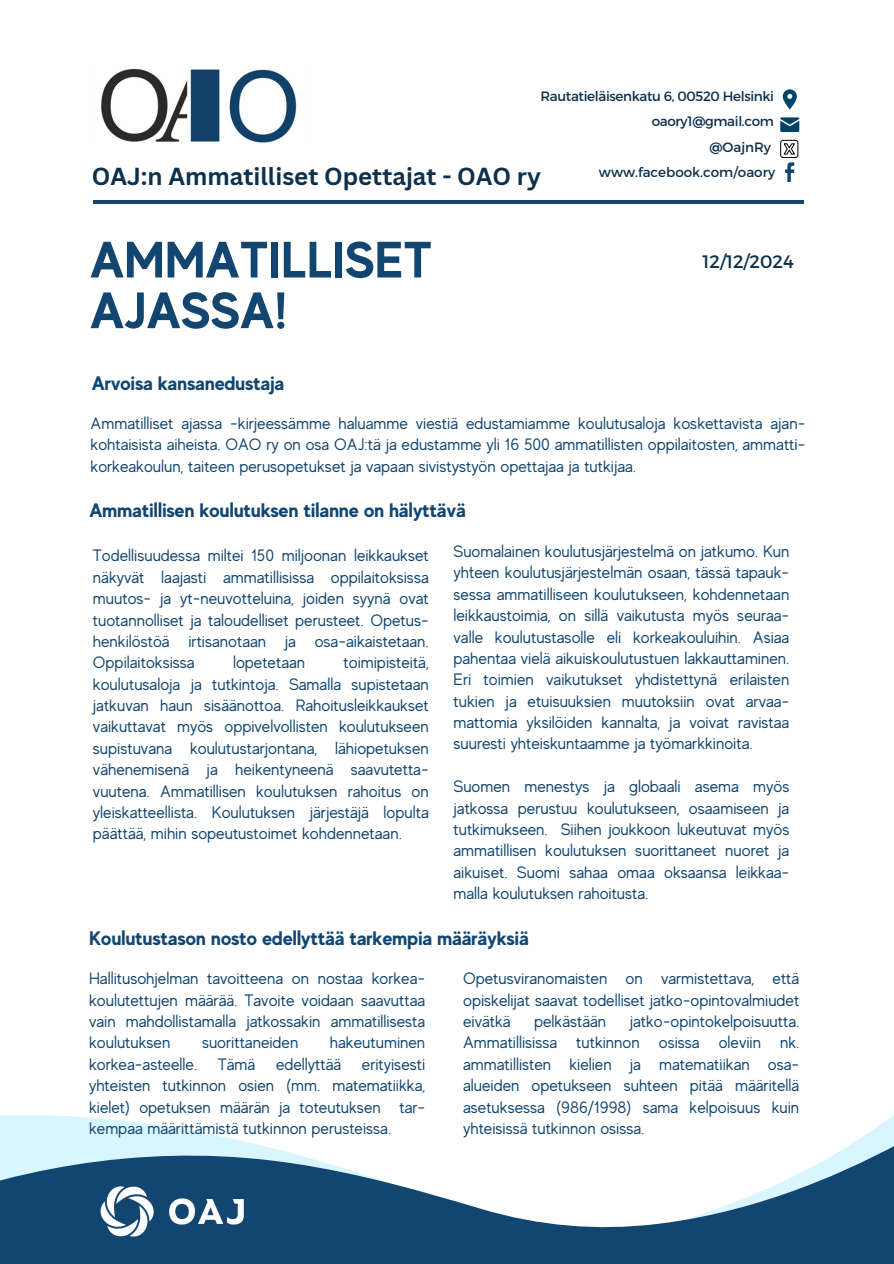
<style>
.page{position:relative;width:894px;height:1264px;background:#fff}
.page>*{position:absolute;margin:0;border:0;box-sizing:border-box;transform-origin:0 0}
.t1{font:700 51px/50.7px "MADE Evolve Sans";color:#124670}
.t2{font:700 24px "Canva Sans";color:#0d304c}
.t3{font:700 19.5px "MADE Evolve Sans";color:#124670}
.t4{font:18px "Montserrat";color:#0d304c}
.t5{font:16.5px/21.3px "MADE Evolve Sans";color:#124670;text-align:justify}
.t6{font:16.5px "MADE Evolve Sans";color:#0d304c}
.t7{font:13.5px "Montserrat";letter-spacing:-.025em;color:#0d304c}
.t8{font:13.5px "Montserrat";color:#0d304c}
</style>
<div class="page">
<svg style="left:782px;top:89px;width:14px;height:20px"></svg>
<svg style="left:780px;top:117px;width:19px;height:15px"></svg>
<img style="left:101px;top:68px;width:196px;height:75px">
<svg style="left:0;top:1115px;width:893px;height:148px"></svg>
<img style="left:63px;top:1161px;width:216px;height:100px">
<hr style="left:93px;top:200px;width:709px;height:4px;background:#124670">
<svg style="left:780px;top:140px;width:18px;height:41px"></svg>
<p class="t7" style="left:540px;top:88px;width:235px">Rautatieläisenkatu 6, 00520 Helsinki</p>
<p class="t7" style="left:651px;top:113px;width:124px">oaory1@gmail.com</p>
<p class="t2" style="left:92px;top:159px;width:450px">OAJ:n Ammatilliset Opettajat - OAO ry</p>
<p class="t1" style="left:90px;top:234px;width:343px">AMMATILLISET<br>AJASSA!</p>
<p class="t3" style="left:92px;top:372px;width:194px">Arvoisa kansanedustaja</p>
<h2 class="t7" style="left:709px;top:138px;width:63px">@OajnRy</h2>
<p class="t8" style="left:598px;top:163px;width:178px">www.facebook.com/oaory</p>
<p class="t4" style="left:702px;top:249px;width:93px">12/12/2024</p>
<p class="t5" style="left:90px;top:413px;width:716px">Ammatilliset ajassa -kirjeessämme haluamme viestiä edustamiamme koulutusaloja koskettavista ajan&shy;kohtaisista aiheista. OAO ry on osa OAJ:tä ja edustamme yli 16 500 ammatillisten oppilaitosten, ammatti&shy;korkeakoulun, taiteen perusopetukset ja vapaan sivistystyön opettajaa ja tutkijaa.</p>
<p class="t3" style="left:89px;top:498px;width:378px">Ammatillisen koulutuksen tilanne on hälyttävä</p>
<h4 class="t5" style="left:453px;top:540px;width:337px">Suomalainen koulutusjärjestelmä on jatkumo. Kun yhteen koulutusjärjestelmän osaan, tässä tapauk&shy;sessa ammatilliseen koulutukseen, kohdennetaan leikkaustoimia, on sillä vaikutusta myös seuraa&shy;valle koulutustasolle eli korkeakouluihin. Asiaa pahentaa vielä aikuiskoulutustuen lakkauttaminen.<br>Eri toimien vaikutukset yhdistettynä erilaisten tukien ja etuisuuksien muutoksiin ovat arvaa&shy;mattomia yksilöiden kannalta, ja voivat ravistaa suuresti yhteiskuntaamme ja työmarkkinoita.</h4>
<h3 class="t5" style="left:453px;top:776px;width:337px">Suomen menestys ja globaali asema myös jatkossa perustuu koulutukseen, osaamiseen ja tutkimukseen. Siihen joukkoon lukeutuvat myös ammatillisen koulutuksen suorittaneet nuoret ja aikuiset. Suomi sahaa omaa oksaansa leikkaa&shy;malla koulutuksen rahoitusta.</h3>
<h5 class="t3" style="left:89px;top:926px;width:441px">Koulutustason nosto edellyttää tarkempia määräyksiä</h5>
<h3 class="t5" style="left:89px;top:968px;width:337px">Hallitusohjelman tavoitteena on nostaa korkea&shy;koulutettujen määrää. Tavoite voidaan saavuttaa vain mahdollistamalla jatkossakin ammatillisesta koulutuksen</h3>
<h1 class="t5" style="left:93px;top:545px;width:337px">Todellisuudessa miltei 150 miljoonan leikkaukset näkyvät laajasti ammatillisissa oppilaitoksissa muutos- ja yt-neuvotteluina, joiden syynä ovat tuotannolliset ja taloudelliset perusteet. Opetus&shy;henkilöstöä irtisanotaan ja osa-aikaistetaan.<br>Oppilaitoksissa</h1>
<p class="t6" style="left:469px;top:553px;width:5px">.</p>
<h1 class="t5" style="left:233px;top:652px;width:74px">lopetetaan</h1>
<h1 class="t5" style="left:93px;top:652px;width:337px;text-indent:250px">toimipisteitä, koulutusaloja ja tutkintoja. Samalla supistetaan jatkuvan haun sisäänottoa. Rahoitusleikkaukset vaikuttavat myös oppivelvollisten koulutukseen supistuvana koulutustarjontana, lähiopetuksen vähenemisenä ja heikentyneenä saavutetta&shy;vuutena. Ammatillisen koulutuksen rahoitus on yleiskatteellista. Koulutuksen järjestäjä lopulta päättää, mihin sopeutustoimet kohdennetaan.</h1>
<h5 class="t5" style="left:463px;top:968px;width:337px">Opetusviranomaisten on varmistettava, että opiskelijat saavat todelliset jatko-opintovalmiudet eivätkä</h5>
<h5 class="t5" style="left:463px;top:1010px;width:337px;text-indent:166px">jatko-opintokelpoisuutta.<br>Ammatillisissa tutkinnon osissa oleviin nk. ammatillisten kielien ja matematiikan osa&shy;alueiden opetukseen suhteen pitää määritellä asetuksessa (986/1998) sama kelpoisuus kuin yhteisissä tutkinnon osissa.</h5>
<h5 class="t5" style="left:534px;top:1010px;width:74px">pelkästään</h5>
<h3 class="t5" style="left:202px;top:1032px;width:98px">suorittaneiden</h3>
<h3 class="t5" style="left:330px;top:1032px;width:97px">hakeutuminen</h3>
<h3 class="t5" style="left:89px;top:1053px;width:109px">korkea-asteelle.</h3>
<h3 class="t5" style="left:218px;top:1053px;width:39px">Tämä</h3>
<h3 class="t5" style="left:276px;top:1053px;width:67px">edellyttää</h3>
<h3 class="t5" style="left:89px;top:1053px;width:337px;text-indent:273px">erityisesti yhteisten tutkinnon osien (mm. matematiikka, kielet) opetuksen määrän ja toteutuksen tar&shy;kempaa määrittämistä tutkinnon perusteissa.</h3>
</div>
